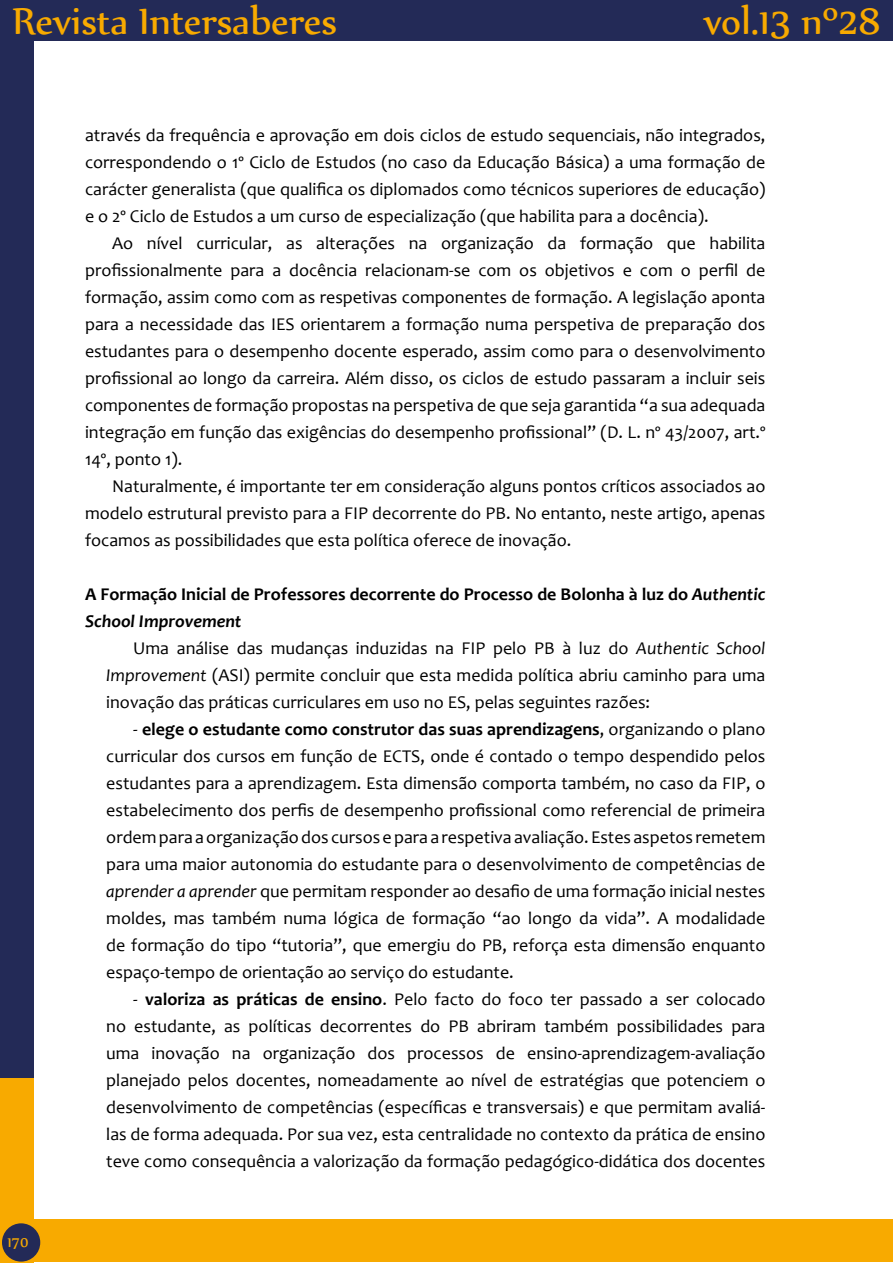
<style>
.page{position:relative;width:893px;height:1263px;background:#fff}
.page>*{position:absolute;margin:0;border:0;box-sizing:border-box;transform-origin:0 0}
.t1{font:45px "Nyala";color:#f8aa00}
.t2{font:18px/27px "Candara";color:#000;text-align:justify}
.t3{font:700 18px/27px "Candara";color:#000}
.t4{font:18px "Nyala";color:#f8aa00}
.s1{font-style:italic}
.s2{font-weight:700}
</style>
<div class="page">
<div style="left:0;top:0;width:33px;height:1081px;background:#232a57"></div>
<div style="left:0;top:0;width:893px;height:41px;background:#232a57"></div>
<div style="left:0;top:1078px;width:33px;height:185px;background:#f8aa00"></div>
<div style="left:21px;top:1219px;width:872px;height:43px;background:#f8aa00"></div>
<div style="left:2px;top:1223px;width:38px;height:38px;background:#232a57;border-radius:50%"></div>
<h1 class="t1" style="left:13px;top:-6px;width:326px">Revista Intersaberes</h1>
<h1 class="t1" style="left:704px;top:-6px;width:178px">vol.13 nº28</h1>
<p class="t4" style="left:8px;top:1231px;width:23px">170</p>
<p class="t2" style="left:85px;top:121px;width:682px">através da frequência e aprovação em dois ciclos de estudo sequenciais, não integrados, correspondendo o 1º Ciclo de Estudos (no caso da Educação Básica) a uma formação de carácter generalista (que qualifica os diplomados como técnicos superiores de educação) e o 2º Ciclo de Estudos a um curso de especialização (que habilita para a docência).</p>
<p class="t2" style="left:85px;top:229px;width:682px;text-indent:27px">Ao nível curricular, as alterações na organização da formação que habilita profissionalmente para a docência relacionam-se com os objetivos e com o perfil de formação, assim como com as respetivas componentes de formação. A legislação aponta para a necessidade das IES orientarem a formação numa perspetiva de preparação dos estudantes para o desempenho docente esperado, assim como para o desenvolvimento profissional ao longo da carreira. Além disso, os ciclos de estudo passaram a incluir seis componentes de formação propostas na perspetiva de que seja garantida “a sua adequada integração em função das exigências do desempenho profissional” (D. L. nº 43/2007, art.º 14º, ponto 1).</p>
<p class="t2" style="left:85px;top:472px;width:682px;text-indent:27px">Naturalmente, é importante ter em consideração alguns pontos críticos associados ao modelo estrutural previsto para a FIP decorrente do PB. No entanto, neste artigo, apenas focamos as possibilidades que esta política oferece de inovação.</p>
<p class="t3" style="left:85px;top:580px;width:682px">A Formação Inicial de Professores decorrente do Processo de Bolonha à luz do <span class="s1">Authentic<br>School Improvement</span></p>
<p class="t2" style="left:106px;top:634px;width:661px;text-indent:27px">Uma análise das mudanças induzidas na FIP pelo PB à luz do <span class="s1">Authentic School Improvement</span> (ASI) permite concluir que esta medida política abriu caminho para uma inovação das práticas curriculares em uso no ES, pelas seguintes razões:</p>
<p class="t2" style="left:106px;top:715px;width:661px;text-indent:27px">- <span class="s2">elege o estudante como construtor das suas aprendizagens</span>, organizando o plano curricular dos cursos em função de ECTS, onde é contado o tempo despendido pelos estudantes para a aprendizagem. Esta dimensão comporta também, no caso da FIP, o estabelecimento dos perfis de desempenho profissional como referencial de primeira ordem para a organização dos cursos e para a respetiva avaliação. Estes aspetos remetem para uma maior autonomia do estudante para o desenvolvimento de competências de <span class="s1">aprender a aprender</span> que permitam responder ao desafio de uma formação inicial nestes moldes, mas também numa lógica de formação “ao longo da vida”. A modalidade de formação do tipo “tutoria”, que emergiu do PB, reforça esta dimensão enquanto espaço-tempo de orientação ao serviço do estudante.</p>
<p class="t2" style="left:106px;top:985px;width:661px;text-indent:27px">- <span class="s2">valoriza as práticas de ensino</span>. Pelo facto do foco ter passado a ser colocado no estudante, as políticas decorrentes do PB abriram também possibilidades para uma inovação na organização dos processos de ensino-aprendizagem-avaliação planejado pelos docentes, nomeadamente ao nível de estratégias que potenciem o desenvolvimento de competências (específicas e transversais) e que permitam avaliá&shy;las de forma adequada. Por sua vez, esta centralidade no contexto da prática de ensino teve como consequência a valorização da formação pedagógico-didática dos docentes</p>
</div>
